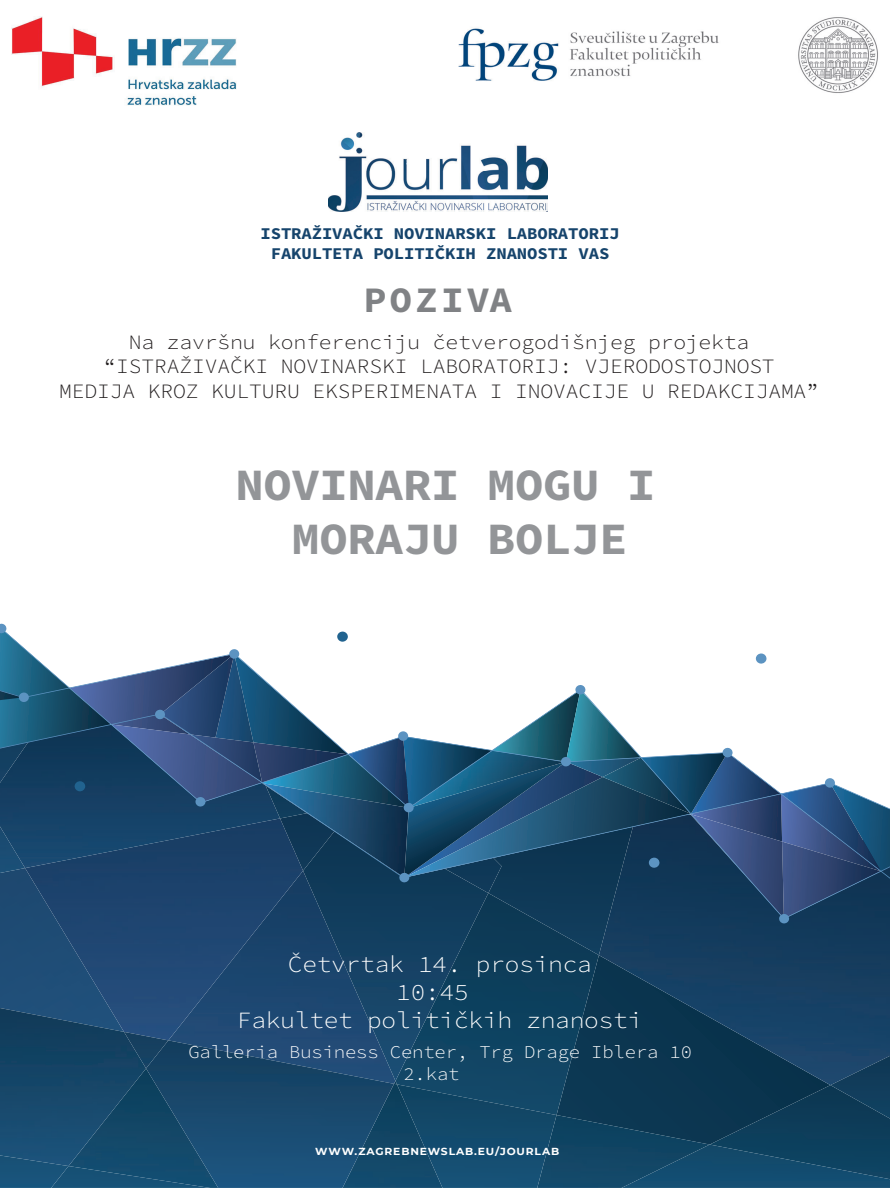
<style>
.page{position:relative;width:890px;height:1188px;background:#fff}
.page>*{position:absolute;margin:0;border:0;box-sizing:border-box;transform-origin:0 0}
.t1{font:45px/54px "Source Code Variable";letter-spacing:-.01em;color:#939598;scale:1.05 1}
.t2{font:36px "Source Code Variable";letter-spacing:.08em;color:#808285;scale:1.05 1}
.t3{font:23.25px "Source Code Variable";letter-spacing:-.01em;color:#fff;scale:1.05 1}
.t4{font:20.4px/24.5px "Source Code Variable";letter-spacing:-.01em;color:#231f20;text-align:center;scale:1.05 1}
.t5{font:18px/21.6px "Source Code Variable";letter-spacing:-.01em;color:#fff;scale:1.05 1}
.t6{font:16.5px/19.8px "Source Code Variable";letter-spacing:-.01em;color:#16446c;text-align:center;scale:1.05 1}
.t7{font:700 10.2px "Montserrat";letter-spacing:.08em;color:#fff;scale:1.05 1}
</style>
<div class="page">
<div style="left:0;top:919px;width:25px;height:89px;background:#1f4d76"></div>
<img style="left:25px;top:919px;width:278px;height:121px">
<img style="left:599px;top:919px;width:291px;height:166px">
<img style="left:488px;top:955px;width:111px;height:113px">
<img style="left:303px;top:919px;width:185px;height:149px">
<div style="left:426px;top:919px;width:207px;height:36px;background:#103b5a"></div>
<img style="left:710px;top:1085px;width:180px;height:60px">
<img style="left:830px;top:1056px;width:60px;height:63px">
<img style="left:394px;top:1068px;width:316px;height:120px">
<img style="left:0;top:1008px;width:146px;height:158px">
<img style="left:146px;top:1040px;width:248px;height:148px">
<img style="left:124px;top:1032px;width:44px;height:36px">
<img style="left:397px;top:1084px;width:159px;height:104px">
<img style="left:621px;top:1145px;width:269px;height:43px">
<img style="left:69px;top:1166px;width:141px;height:22px">
<img style="left:0;top:1155px;width:69px;height:33px">
<svg style="left:0;top:623px;width:890px;height:296px"></svg>
<div style="left:19px;top:692px;width:10px;height:10px;background:#5c93c1;border-radius:4px"></div>
<svg style="left:229px;top:649px;width:11px;height:10px"></svg>
<svg style="left:155px;top:709px;width:10px;height:11px"></svg>
<div style="left:398px;top:731px;width:10px;height:10px;background:#5c93c1;border-radius:4px"></div>
<svg style="left:403px;top:803px;width:11px;height:10px"></svg>
<div style="left:399px;top:873px;width:11px;height:10px;background:#5c93c1;border-radius:4px"></div>
<svg style="left:560px;top:757px;width:11px;height:10px"></svg>
<div style="left:575px;top:685px;width:11px;height:10px;background:#5c93c1;border-radius:4px"></div>
<div style="left:722px;top:748px;width:11px;height:10px;background:#5c93c1;border-radius:4px"></div>
<div style="left:824px;top:778px;width:11px;height:10px;background:#5c93c1;border-radius:4px"></div>
<div style="left:779px;top:914px;width:10px;height:10px;background:#5c93c1;border-radius:4px"></div>
<div style="left:195px;top:797px;width:11px;height:10px;background:#5c93c1;border-radius:4px"></div>
<img style="left:458px;top:17px;width:420px;height:76px">
<img style="left:12px;top:17px;width:224px;height:89px">
<img style="left:328px;top:132px;width:220px;height:79px">
<p class="t6" style="left:260px;top:224px;width:343px">ISTRAŽIVAČKI NOVINARSKI LABORATORIJ<br>FAKULTETA POLITIČKIH ZNANOSTI VAS</p>
<h2 class="t2" style="left:364px;top:274px;width:143px">POZIVA</h2>
<p class="t4" style="left:59px;top:330px;width:725px">Na završnu konferenciju četverogodišnjeg projekta “ISTRAŽIVAČKI NOVINARSKI LABORATORIJ: VJERODOSTOJNOST<br>MEDIJA KROZ KULTURU EKSPERIMENATA I INOVACIJE U REDAKCIJAMA”</p>
<h1 class="t1" style="left:291px;top:459px;width:348px;text-indent:-56px">NOVINARI MOGU I<br>MORAJU BOLJE</h1>
<p class="t3" style="left:288px;top:948px;width:291px">Četvrtak 14. prosinca</p>
<p class="t3" style="left:396px;top:976px;width:71px">10:45</p>
<p class="t3" style="left:237px;top:1004px;width:387px">Fakultet političkih znanosti</p>
<p class="t5" style="left:403px;top:1042px;width:276px;text-indent:-215px">Galleria Business Center, Trg Drage Iblera 10<br>2.kat</p>
<p class="t7" style="left:315px;top:1144px;width:234px">WWW.ZAGREBNEWSLAB.EU/JOURLAB</p>
</div>
